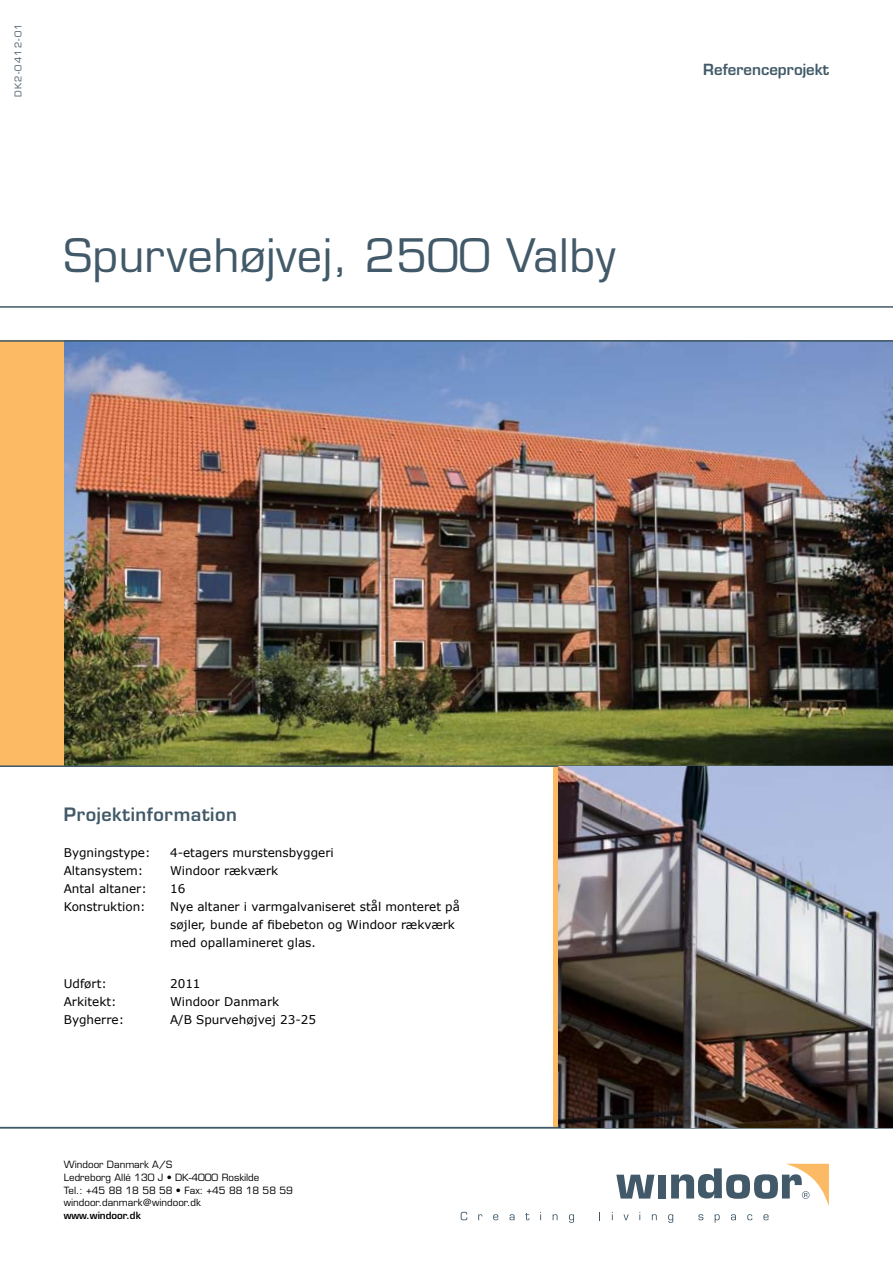
<style>
.page{position:relative;width:893px;height:1263px;background:#fff}
.page>*{position:absolute;margin:0;border:0;box-sizing:border-box;transform-origin:0 0}
.t1{font:45px "Eurostile LT Std";letter-spacing:.01em;color:#415968}
.t2{font:600 18px "Eurostile LT Std";letter-spacing:.03em;color:#415968}
.t3{font:600 15px "Eurostile LT Std";color:#415968}
.t4{font:12px/18px "Verdana";color:#000}
.t5{font:9.75px/12.8px "Eurostile LT Std";color:#000}
.t6{font:600 9.75px "Eurostile LT Std";color:#000}
.t7{font:9px "Eurostile LT Std";letter-spacing:.14em;color:#415968}
</style>
<div class="page">
<div style="left:658px;top:1174px;width:8px;height:24px;background:#415968"></div>
<svg style="left:671px;top:1164px;width:158px;height:42px"></svg>
<svg style="left:616px;top:1175px;width:38px;height:23px"></svg>
<svg style="left:461px;top:1212px;width:6px;height:8px"></svg>
<svg style="left:478px;top:1214px;width:4px;height:6px"></svg>
<svg style="left:493px;top:1214px;width:5px;height:6px"></svg>
<svg style="left:509px;top:1214px;width:6px;height:6px"></svg>
<svg style="left:525px;top:1213px;width:4px;height:7px"></svg>
<svg style="left:553px;top:1214px;width:5px;height:6px"></svg>
<svg style="left:569px;top:1214px;width:5px;height:9px"></svg>
<svg style="left:623px;top:1214px;width:6px;height:6px"></svg>
<svg style="left:652px;top:1214px;width:5px;height:6px"></svg>
<svg style="left:668px;top:1214px;width:5px;height:9px"></svg>
<svg style="left:698px;top:1214px;width:5px;height:6px"></svg>
<svg style="left:715px;top:1214px;width:5px;height:9px"></svg>
<svg style="left:731px;top:1214px;width:5px;height:6px"></svg>
<svg style="left:747px;top:1214px;width:5px;height:6px"></svg>
<svg style="left:763px;top:1214px;width:6px;height:6px"></svg>
<hr style="left:0;top:306px;width:893px;height:2px;background:#415968">
<div style="left:553px;top:765px;width:8px;height:362px;background:#fcba65"></div>
<img style="left:64px;top:342px;width:829px;height:423px">
<div style="left:0;top:340px;width:64px;height:425px;background:#fcba65"></div>
<hr style="left:0;top:765px;width:893px;height:2px;background:#415968">
<hr style="left:0;top:1127px;width:893px;height:1px;background:#415968">
<img style="left:558px;top:766px;width:335px;height:362px">
<hr style="left:0;top:340px;width:893px;height:2px;background:#415968">
<p class="t7" style="left:13px;top:97px;width:75px;rotate:-90deg">DK2-0412-01</p>
<h1 class="t1" style="left:64px;top:228px;width:553px">Spurvehøjvej, 2500 Valby</h1>
<p class="t3" style="left:703px;top:60px;width:127px">Referenceprojekt</p>
<h2 class="t2" style="left:64px;top:804px;width:175px">Projektinformation</h2>
<p class="t4" style="left:64px;top:844px;width:88px">Bygningstype:</p>
<p class="t4" style="left:170px;top:844px;width:165px">4-etagers murstensbyggeri</p>
<p class="t4" style="left:64px;top:862px;width:81px">Altansystem:</p>
<p class="t4" style="left:170px;top:862px;width:110px">Windoor rækværk</p>
<p class="t4" style="left:64px;top:880px;width:85px">Antal altaner:</p>
<p class="t4" style="left:170px;top:880px;width:17px">16</p>
<p class="t4" style="left:64px;top:898px;width:83px">Konstruktion:</p>
<p class="t4" style="left:170px;top:898px;width:291px">Nye altaner i varmgalvaniseret stål monteret på søjler, bunde af fibebeton og Windoor rækværk med opallamineret glas.</p>
<p class="t4" style="left:64px;top:974px;width:45px">Udført:</p>
<p class="t4" style="left:170px;top:974px;width:32px">2011</p>
<p class="t4" style="left:64px;top:992px;width:54px">Arkitekt:</p>
<p class="t4" style="left:170px;top:992px;width:111px">Windoor Danmark</p>
<p class="t4" style="left:64px;top:1010px;width:62px">Bygherre:</p>
<p class="t4" style="left:170px;top:1010px;width:148px">A/B Spurvehøjvej 23-25</p>
<p class="t5" style="left:64px;top:1158px;width:231px">Windoor Danmark A/S<br>Ledreborg Allé 130 J • DK-4000 Roskilde<br>Tel.: +45 88 18 58 58 • Fax: +45 88 18 58 59 windoor.danmark@windoor.dk</p>
<p class="t6" style="left:64px;top:1209px;width:79px">www.windoor.dk</p>
</div>
